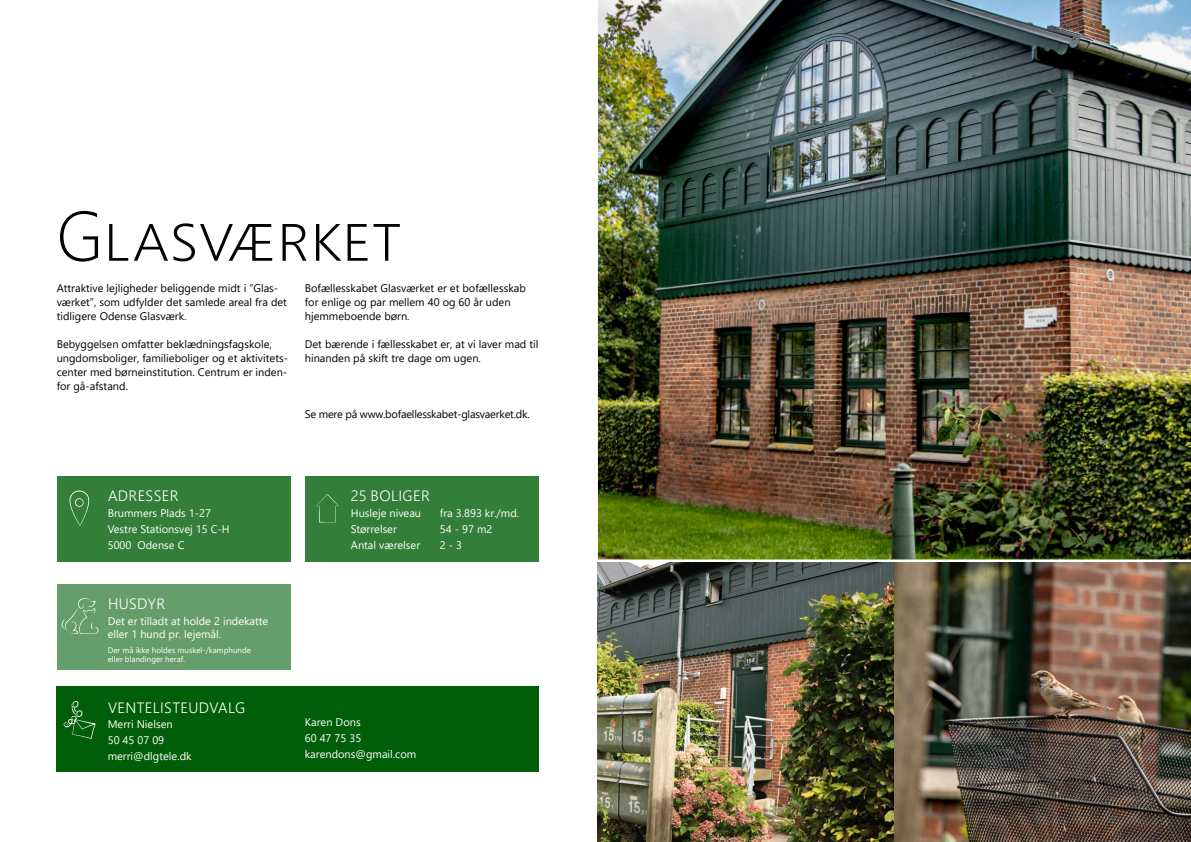
<style>
.page{position:relative;width:1191px;height:842px;background:#fff}
.page>*{position:absolute;margin:0;border:0;box-sizing:border-box;transform-origin:0 0}
.t1{font:300 70px "Segoe UI";color:#020203}
.t2{font:300 15px "Segoe UI";letter-spacing:.025em;color:#fff}
.t3{font:11px/14px "Segoe UI";color:#000}
.t4{font:11px/15.8px "Segoe UI";color:#fff}
.t5{font:11px "Segoe UI";letter-spacing:-.02em;color:#000}
.t6{font:8px/9px "Segoe UI";color:#fff}
</style>
<div class="page">
<img style="left:598px;top:562px;width:593px;height:280px">
<img style="left:598px;top:0;width:593px;height:559px">
<div style="left:57px;top:476px;width:234px;height:85px;background:#337e39"></div>
<svg style="left:70px;top:490px;width:19px;height:36px"></svg>
<div style="left:57px;top:584px;width:234px;height:85px;background:#669e6b"></div>
<svg style="left:62px;top:598px;width:37px;height:36px"></svg>
<div style="left:57px;top:687px;width:482px;height:85px;background:#005e08"></div>
<svg style="left:63px;top:701px;width:32px;height:38px"></svg>
<div style="left:305px;top:476px;width:234px;height:85px;background:#337e39"></div>
<svg style="left:316px;top:494px;width:22px;height:28px"></svg>
<h1 class="t1" style="left:56px;top:170px;width:347px">Glasværket</h1>
<p class="t3" style="left:57px;top:280px;width:232px">Attraktive lejligheder beliggende midt i ”Glas&shy;værket”, som udfylder det samlede areal fra det tidligere Odense Glasværk.</p>
<p class="t3" style="left:57px;top:336px;width:233px">Bebyggelsen omfatter beklædningsfagskole, ungdomsboliger, familieboliger og et aktivitets&shy;center med børneinstitution. Centrum er inden&shy;for gå-afstand.</p>
<p class="t3" style="left:305px;top:280px;width:223px">Bofællesskabet Glasværket er et bofællesskab for enlige og par mellem 40 og 60 år uden hjemmeboende børn.</p>
<p class="t3" style="left:305px;top:336px;width:235px">Det bærende i fællesskabet er, at vi laver mad til hinanden på skift tre dage om ugen.</p>
<h2 class="t2" style="left:108px;top:482px;width:72px">ADRESSER</h2>
<p class="t4" style="left:108px;top:504px;width:124px">Brummers Plads 1-27<br>Vestre Stationsvej 15 C-H<br>5000 Odense C</p>
<h2 class="t2" style="left:108px;top:590px;width:59px">HUSDYR</h2>
<p class="t4" style="left:108px;top:613px;width:162px;line-height:13px">Det er tilladt at holde 2 indekatte eller 1 hund pr. lejemål.</p>
<p class="t6" style="left:108px;top:644px;width:145px">Der må ikke holdes muskel-/kamphunde eller blandinger heraf.</p>
<h2 class="t2" style="left:108px;top:693px;width:139px">VENTELISTEUDVALG</h2>
<p class="t4" style="left:108px;top:716px;width:85px">Merri Nielsen<br>50 45 07 09 merri@dlgtele.dk</p>
<p class="t5" style="left:305px;top:404px;width:226px">Se mere på www.bofaellesskabet-glasvaerket.dk.</p>
<h2 class="t2" style="left:351px;top:482px;width:80px">25 BOLIGER</h2>
<p class="t4" style="left:351px;top:504px;width:72px">Husleje niveau</p>
<p class="t4" style="left:440px;top:504px;width:81px">fra 3.893 kr./md.</p>
<p class="t4" style="left:351px;top:520px;width:47px">Størrelser</p>
<p class="t4" style="left:440px;top:520px;width:54px">54 - 97 m2</p>
<p class="t4" style="left:351px;top:536px;width:71px">Antal værelser</p>
<p class="t4" style="left:440px;top:536px;width:24px">2 - 3</p>
<p class="t4" style="left:305px;top:713px;width:113px">Karen Dons<br>60 47 75 35 karendons@gmail.com</p>
</div>
